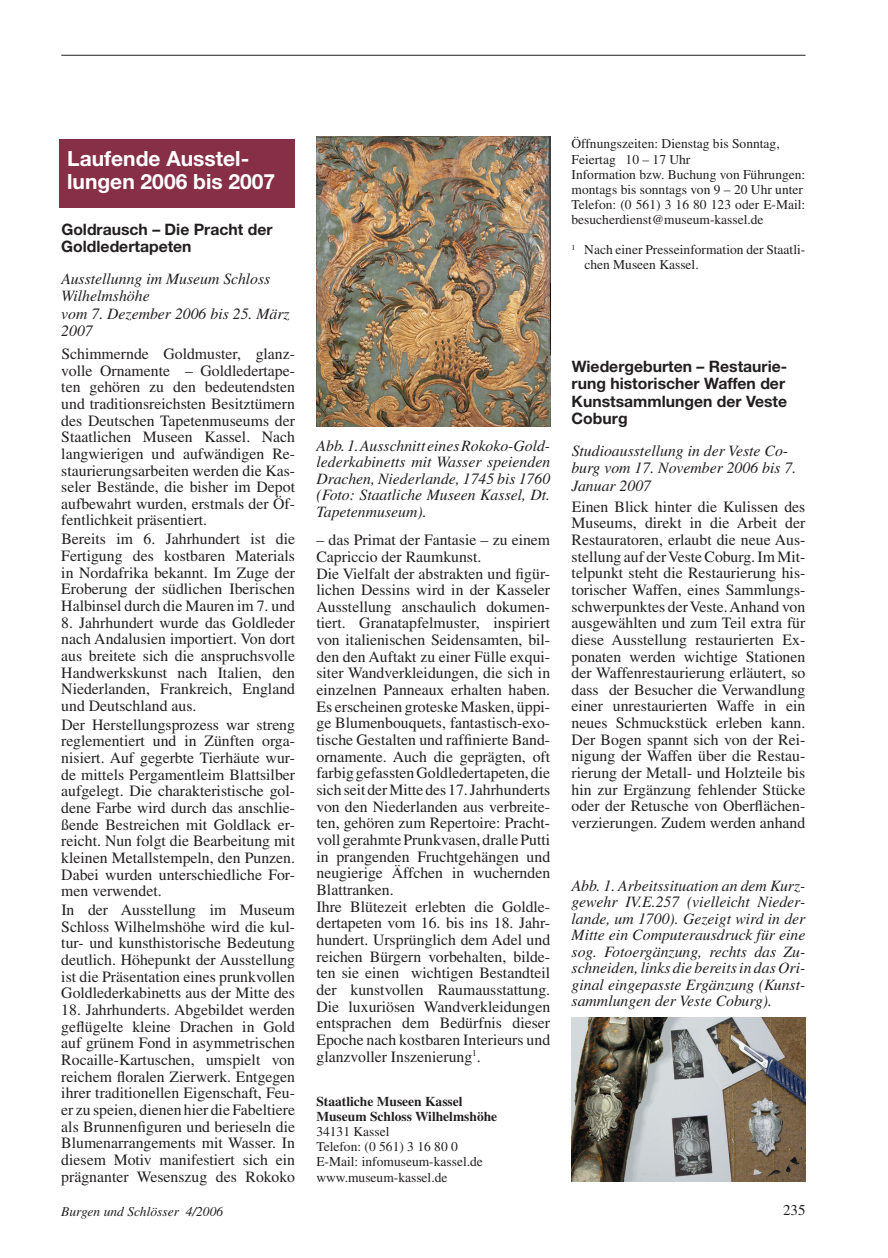
<style>
.page{position:relative;width:888px;height:1258px;background:#fff}
.page>*{position:absolute;margin:0;border:0;box-sizing:border-box;transform-origin:0 0}
.t1{font:700 21px/23.2px "Helvetica Neue";color:#fff}
.t2{font:15.75px/16.6px "Times";color:#231f20;text-align:justify}
.t3{font:italic 15.75px/16.5px "Times";color:#231f20}
.t4{font:700 15.75px/17.2px "Helvetica Neue";color:#231f20}
.t5{font:15px "Times";color:#231f20}
.t6{font:13.5px/15.1px "Times";color:#231f20}
.t7{font:700 13.5px/15.1px "Times";color:#231f20}
.t8{font:italic 13.5px "Times";color:#231f20}
</style>
<div class="page">
<hr style="left:61px;top:55px;width:744px;height:1px;background:#231f20">
<img style="left:316px;top:136px;width:234px;height:291px">
<div style="left:60px;top:139px;width:235px;height:68px;background:#862f47"></div>
<img style="left:571px;top:1017px;width:234px;height:164px">
<h1 class="t1" style="left:67px;top:148px;width:210px">Laufende Ausstel&shy;lungen 2006 bis 2007</h1>
<p class="t4" style="left:61px;top:222px;width:213px">Goldrausch – Die Pracht der<br>Goldledertapeten</p>
<p class="t3" style="left:61px;top:272px;width:230px;line-height:17.2px">Ausstellunng im Museum Schloss<br>Wilhelmshöhe<br>vom 7. Dezember 2006 bis 25. März<br>2007</p>
<p class="t2" style="left:61px;top:347px;width:235px">Schimmernde Goldmuster, glanz&shy;volle Ornamente – Goldledertape&shy;ten gehören zu den bedeutendsten und traditionsreichsten Besitztümern des Deutschen Tapetenmuseums der Staatlichen Museen Kassel. Nach langwierigen und aufwändigen Re&shy;staurierungsarbeiten werden die Kas&shy;seler Bestände, die bisher im Depot aufbewahrt wurden, erstmals der Öf&shy;fentlichkeit präsentiert.</p>
<p class="t2" style="left:61px;top:532px;width:235px">Bereits im 6. Jahrhundert ist die Fertigung des kostbaren Materials in Nordafrika bekannt. Im Zuge der Eroberung der südlichen Iberischen Halbinsel durch die Mauren im 7. und</p>
<p class="t2" style="left:61px;top:615px;width:235px">8. Jahrhundert wurde das Goldleder nach Andalusien importiert. Von dort aus breitete sich die anspruchsvolle Handwerkskunst nach Italien, den Niederlanden, Frankreich, England und Deutschland aus.</p>
<p class="t2" style="left:61px;top:717px;width:235px">Der Herstellungsprozess war streng reglementiert und in Zünften orga&shy;nisiert. Auf gegerbte Tierhäute wur&shy;de mittels Pergamentleim Blattsilber aufgelegt. Die charakteristische gol&shy;dene Farbe wird durch das anschlie&shy;ßende Bestreichen mit Goldlack er&shy;reicht. Nun folgt die Bearbeitung mit kleinen Metallstempeln, den Punzen.<br>Dabei wurden unterschiedliche For&shy;men verwendet.</p>
<p class="t2" style="left:61px;top:903px;width:235px">In der Ausstellung im Museum Schloss Wilhelmshöhe wird die kul&shy;tur- und kunsthistorische Bedeutung deutlich. Höhepunkt der Ausstellung ist die Präsentation eines prunkvollen Goldlederkabinetts aus der Mitte des</p>
<p class="t2" style="left:61px;top:1003px;width:235px">18. Jahrhunderts. Abgebildet werden geflügelte kleine Drachen in Gold auf grünem Fond in asymmetrischen Rocaille-Kartuschen, umspielt von reichem floralen Zierwerk. Entgegen ihrer traditionellen Eigenschaft, Feu&shy;er zu speien, dienen hier die Fabeltiere als Brunnenfiguren und berieseln die Blumenarrangements mit Wasser. In diesem Motiv manifestiert sich ein prägnanter Wesenszug des Rokoko</p>
<p class="t6" style="left:571px;top:138px;width:235px">Öffnungszeiten: Dienstag bis Sonntag, Feiertag 10 – 17 Uhr<br>Information bzw. Buchung von Führungen: montags bis sonntags von 9 – 20 Uhr unter Telefon: (0 561) 3 16 80 123 oder E-Mail: besucherdienst@museum-kassel.de</p>
<p class="t6" style="left:584px;top:243px;width:222px;text-indent:-13px"><sup>1</sup> Nach einer Presseinformation der Staatli&shy;chen Museen Kassel.</p>
<p class="t3" style="left:316px;top:438px;width:235px;text-align:justify">Abb. 1. Ausschnitt eines Rokoko-Gold&shy;lederkabinetts mit Wasser speienden Drachen, Niederlande, 1745 bis 1760 (Foto: Staatliche Museen Kassel, Dt.<br>Tapetenmuseum).</p>
<p class="t2" style="left:316px;top:533px;width:235px;text-align:left">– das Primat der Fantasie – zu einem Capriccio der Raumkunst.<br>Die Vielfalt der abstrakten und figür&shy;lichen Dessins wird in der Kasseler Ausstellung anschaulich dokumen&shy;tiert. Granatapfelmuster, inspiriert von italienischen Seidensamten, bil&shy;den den Auftakt zu einer Fülle exqui&shy;siter Wandverkleidungen, die sich in einzelnen Panneaux erhalten haben.<br>Es erscheinen groteske Masken, üppi&shy;ge Blumenbouquets, fantastisch-exo&shy;tische Gestalten und raffinierte Band&shy;ornamente. Auch die geprägten, oft farbig gefassten Goldledertapeten, die sich seit der Mitte des 17. Jahrhunderts von den Niederlanden aus verbreite&shy;ten, gehören zum Repertoire: Pracht&shy;voll gerahmte Prunkvasen, dralle Putti in prangenden Fruchtgehängen und neugierige Äffchen in wuchernden Blattranken.<br>Ihre Blütezeit erlebten die Goldle&shy;dertapeten vom 16. bis ins 18. Jahr&shy;hundert. Ursprünglich dem Adel und reichen Bürgern vorbehalten, bilde&shy;ten sie einen wichtigen Bestandteil der kunstvollen Raumausstattung.<br>Die luxuriösen Wandverkleidungen entsprachen dem Bedürfnis dieser Epoche nach kostbaren Interieurs und glanzvoller Inszenierung<sup>1</sup>.</p>
<p class="t7" style="left:316px;top:1095px;width:182px">Staatliche Museen Kassel<br>Museum Schloss Wilhelmshöhe</p>
<p class="t6" style="left:316px;top:1125px;width:168px">34131 Kassel<br>Telefon: (0 561) 3 16 80 0<br>E-Mail: infomuseum-kassel.de www.museum-kassel.de</p>
<p class="t4" style="left:572px;top:359px;width:217px">Wiedergeburten – Restaurie&shy;rung historischer Waffen der<br>Kunstsammlungen der Veste<br>Coburg</p>
<p class="t3" style="left:572px;top:444px;width:226px;line-height:17.2px">Studioausstellung in der Veste Co&shy;burg vom 17. November 2006 bis 7.<br>Januar 2007</p>
<p class="t2" style="left:572px;top:499px;width:235px">Einen Blick hinter die Kulissen des Museums, direkt in die Arbeit der Restauratoren, erlaubt die neue Aus&shy;stellung auf der Veste Coburg. Im Mit&shy;telpunkt steht die Restaurierung his&shy;torischer Waffen, eines Sammlungs&shy;schwerpunktes der Veste. Anhand von ausgewählten und zum Teil extra für diese Ausstellung restaurierten Ex&shy;ponaten werden wichtige Stationen der Waffenrestaurierung erläutert, so dass der Besucher die Verwandlung einer unrestaurierten Waffe in ein neues Schmuckstück erleben kann.<br>Der Bogen spannt sich von der Rei&shy;nigung der Waffen über die Restau&shy;rierung der Metall- und Holzteile bis hin zur Ergänzung fehlender Stücke oder der Retusche von Oberflächen&shy;verzierungen. Zudem werden anhand</p>
<p class="t3" style="left:572px;top:878px;width:235px;text-align:justify">Abb. 1. Arbeitssituation an dem Kurz&shy;gewehr IV.E.257 (vielleicht Nieder&shy;lande, um 1700). Gezeigt wird in der Mitte ein Computerausdruck für eine sog. Fotoergänzung, rechts das Zu&shy;schneiden, links die bereits in das Ori&shy;ginal eingepasste Ergänzung (Kunst&shy;sammlungen der Veste Coburg).</p>
<p class="t8" style="left:61px;top:1207px;width:163px">Burgen und Schlösser 4/2006</p>
<p class="t5" style="left:783px;top:1205px;width:24px">235</p>
</div>
